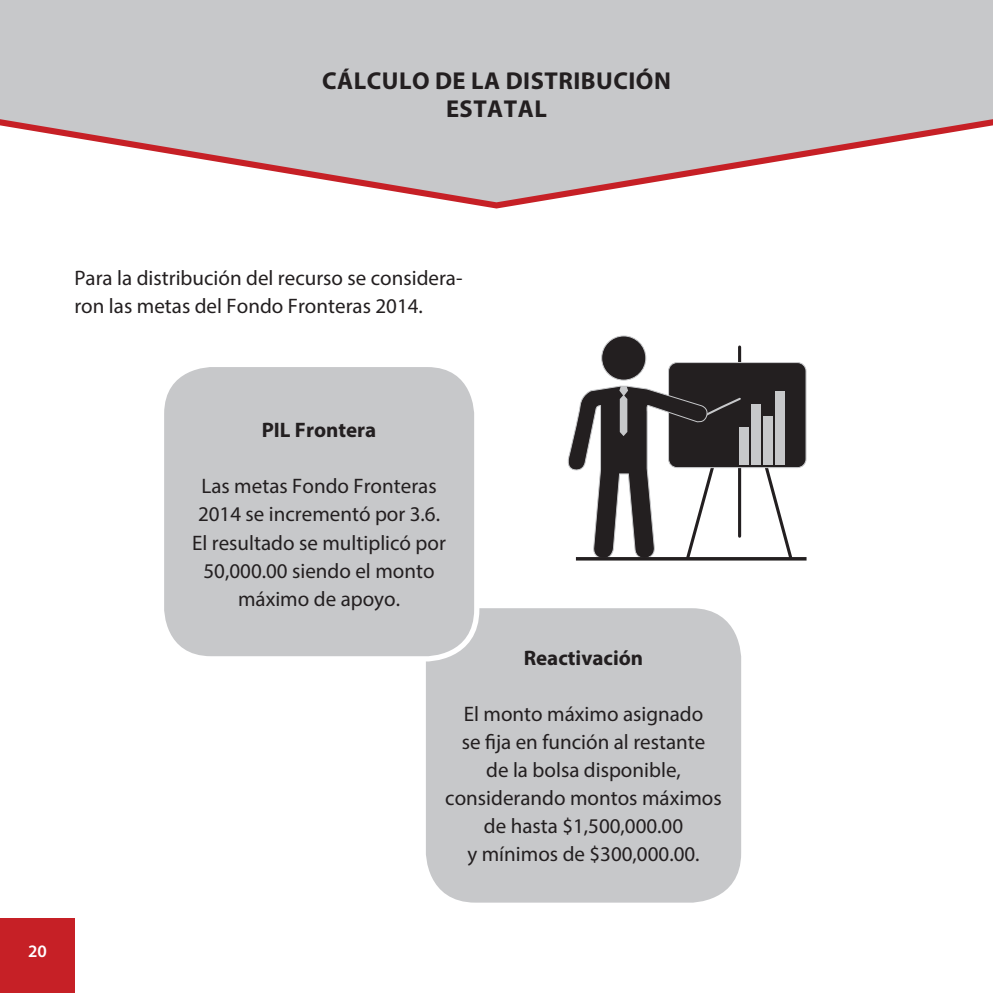
<style>
.page{position:relative;width:993px;height:993px;background:#fff}
.page>*{position:absolute;margin:0;border:0;box-sizing:border-box;transform-origin:0 0}
.t1{font:700 24.5px "Myriad Pro";letter-spacing:.02em;color:#231f20}
.t2{font:21px/28px "Myriad Pro";color:#231f20}
.t3{font:700 21px "Myriad Pro";color:#231f20}
.t4{font:600 17.5px "Myriad Pro";color:#fff}
</style>
<div class="page">
<div style="left:0;top:918px;width:74px;height:74px;background:#c62026"></div>
<div style="left:426px;top:608px;width:315px;height:294px;background:#c7c8ca;border-radius:50px"></div>
<svg style="left:0;top:0;width:992px;height:202px;fill:#c7c8ca"></svg>
<div style="left:161px;top:364px;width:315px;height:294px;background:#c7c8ca;border-radius:50px"></div>
<div style="left:159px;top:361px;width:320px;height:300px;border:5px solid #fff;border-radius:50px"></div>
<div style="left:668px;top:362px;width:137px;height:105px;background:#231f20;border-radius:9px"></div>
<div style="left:601px;top:336px;width:44px;height:44px;background:#231f20;border-radius:50%"></div>
<svg style="left:567px;top:344px;width:227px;height:217px"></svg>
<div style="left:775px;top:391px;width:9px;height:73px;background:#c7c8ca"></div>
<div style="left:763px;top:416px;width:9px;height:48px;background:#c7c8ca"></div>
<div style="left:751px;top:403px;width:9px;height:61px;background:#c7c8ca"></div>
<div style="left:738px;top:426px;width:10px;height:38px;background:#c7c8ca"></div>
<hr style="left:575px;top:557px;width:231px;height:3px;background:#231f20">
<p class="t1" style="left:322px;top:65px;width:350px">CÁLCULO DE LA DISTRIBUCIÓN</p>
<p class="t1" style="left:446px;top:93px;width:102px">ESTATAL</p>
<p class="t2" style="left:74px;top:263px;width:389px">Para la distribución del recurso se considera&shy;ron las metas del Fondo Fronteras 2014.</p>
<p class="t4" style="left:28px;top:939px;width:20px">20</p>
<p class="t3" style="left:262px;top:416px;width:116px">PIL Frontera</p>
<p class="t2" style="left:201px;top:472px;width:236px">Las metas Fondo Fronteras</p>
<p class="t2" style="left:198px;top:500px;width:243px">2014 se incrementó por 3.6.</p>
<p class="t2" style="left:192px;top:528px;width:255px;text-align:center">El resultado se multiplicó por<br>50,000.00 siendo el monto</p>
<p class="t2" style="left:238px;top:584px;width:163px">máximo de apoyo.</p>
<p class="t3" style="left:523px;top:644px;width:121px">Reactivación</p>
<p class="t2" style="left:463px;top:699px;width:241px">El monto máximo asignado</p>
<p class="t2" style="left:461px;top:727px;width:245px">se fija en función al restante</p>
<p class="t2" style="left:486px;top:755px;width:196px">de la bolsa disponible,</p>
<p class="t2" style="left:445px;top:783px;width:278px">considerando montos máximos</p>
<p class="t2" style="left:483px;top:811px;width:201px">de hasta $1,500,000.00</p>
<p class="t2" style="left:467px;top:839px;width:233px">y mínimos de $300,000.00.</p>
</div>
